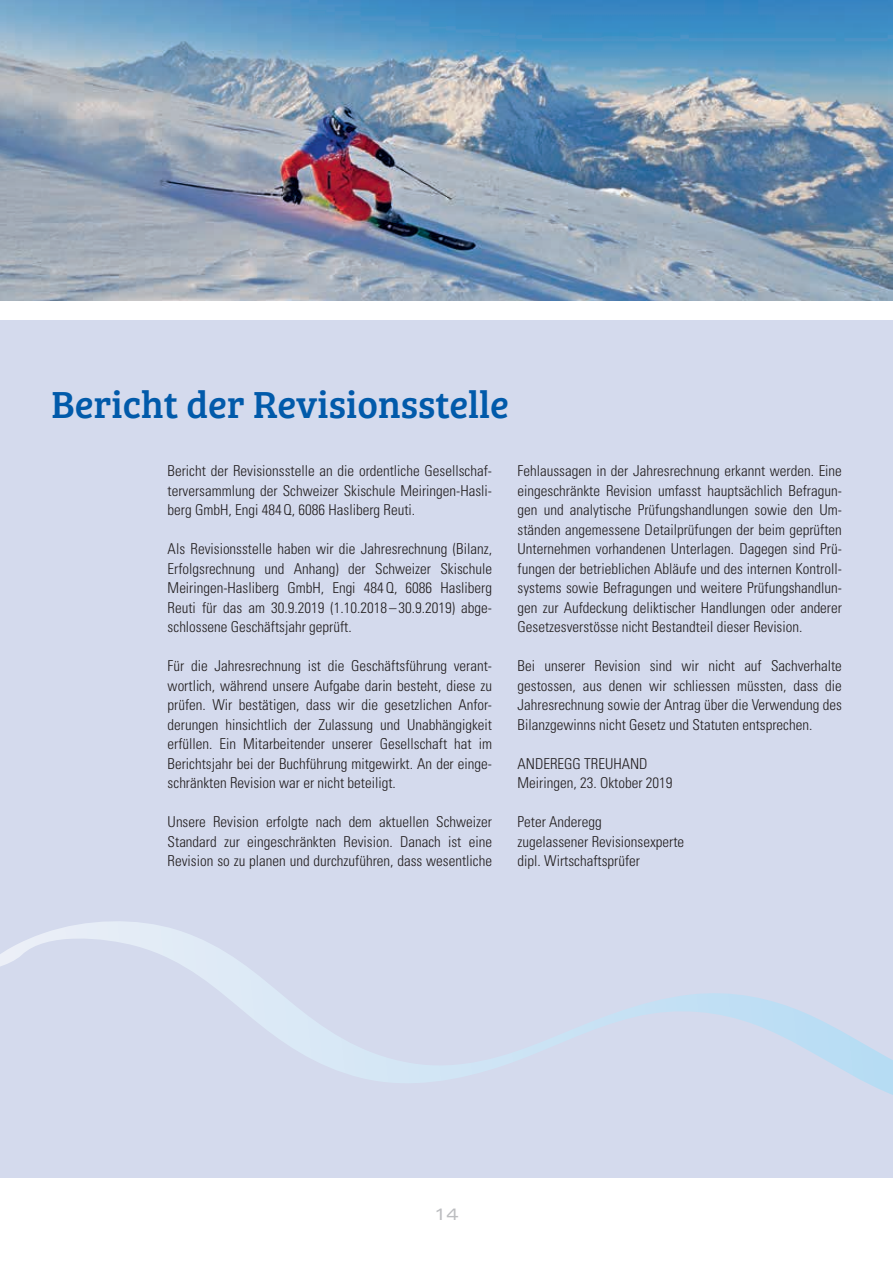
<style>
.page{position:relative;width:893px;height:1263px;background:#fff}
.page>*{position:absolute;margin:0;border:0;box-sizing:border-box;transform-origin:0 0}
.t1{font:39px "Bree Serif";color:#015aaa}
.t2{font:expanded 16.5px "Univers LT Std";color:#bcbdc0}
.t3{font:300 condensed 15px/19.5px "Univers LT Std";color:#231f20;text-align:justify}
</style>
<div class="page">
<hr style="left:892px;top:0;width:1px;height:1178px;background:#d4daed">
<div style="left:0;top:320px;width:893px;height:858px;background:#d4daed"></div>
<svg style="left:0;top:921px;width:893px;height:174px"></svg>
<img style="left:0;top:0;width:893px;height:301px">
<h1 class="t1" style="left:51px;top:375px;width:459px">Bericht der Revisionsstelle</h1>
<p class="t3" style="left:168px;top:461px;width:326px">Bericht der Revisionsstelle an die ordentliche Gesellschaf&shy;terversammlung der Schweizer Skischule Meiringen-Hasli&shy;berg GmbH, Engi 484Q, 6086 Hasliberg Reuti.</p>
<p class="t3" style="left:168px;top:539px;width:326px">Als Revisionsstelle haben wir die Jahresrechnung (Bilanz, Erfolgsrechnung und Anhang) der Schweizer Skischule Meiringen-Hasliberg GmbH, Engi 484Q, 6086 Hasliberg Reuti für das am 30.9.2019 (1.10.2018–30.9.2019) abge&shy;schlossene Geschäftsjahr geprüft.</p>
<p class="t3" style="left:168px;top:656px;width:326px">Für die Jahresrechnung ist die Geschäftsführung verant&shy;wortlich, während unsere Aufgabe darin besteht, diese zu prüfen. Wir bestätigen, dass wir die gesetzlichen Anfor&shy;derungen hinsichtlich der Zulassung und Unabhängigkeit erfüllen. Ein Mitarbeitender unserer Gesellschaft hat im Berichtsjahr bei der Buchführung mitgewirkt. An der einge&shy;schränkten Revision war er nicht beteiligt.</p>
<p class="t3" style="left:168px;top:812px;width:326px">Unsere Revision erfolgte nach dem aktuellen Schweizer Standard zur eingeschränkten Revision. Danach ist eine Revision so zu planen und durchzuführen, dass wesentliche</p>
<p class="t3" style="left:518px;top:461px;width:326px">Fehlaussagen in der Jahresrechnung erkannt werden. Eine eingeschränkte Revision umfasst hauptsächlich Befragun&shy;gen und analytische Prüfungshandlungen sowie den Um&shy;ständen angemessene Detailprüfungen der beim geprüften Unternehmen vorhandenen Unterlagen. Dagegen sind Prü&shy;fungen der betrieblichen Abläufe und des internen Kontroll&shy;systems sowie Befragungen und weitere Prüfungshandlun&shy;gen zur Aufdeckung deliktischer Handlungen oder anderer Gesetzesverstösse nicht Bestandteil dieser Revision.</p>
<p class="t3" style="left:518px;top:656px;width:326px">Bei unserer Revision sind wir nicht auf Sachverhalte gestossen, aus denen wir schliessen müssten, dass die Jahresrechnung sowie der Antrag über die Verwendung des Bilanzgewinns nicht Gesetz und Statuten entsprechen.</p>
<p class="t3" style="left:518px;top:754px;width:156px">ANDEREGG TREUHAND<br>Meiringen, 23. Oktober 2019</p>
<p class="t3" style="left:518px;top:812px;width:168px;text-align:left">Peter Anderegg<br>zugelassener Revisionsexperte dipl. Wirtschaftsprüfer</p>
<p class="t2" style="left:434px;top:1204px;width:26px">14</p>
</div>
